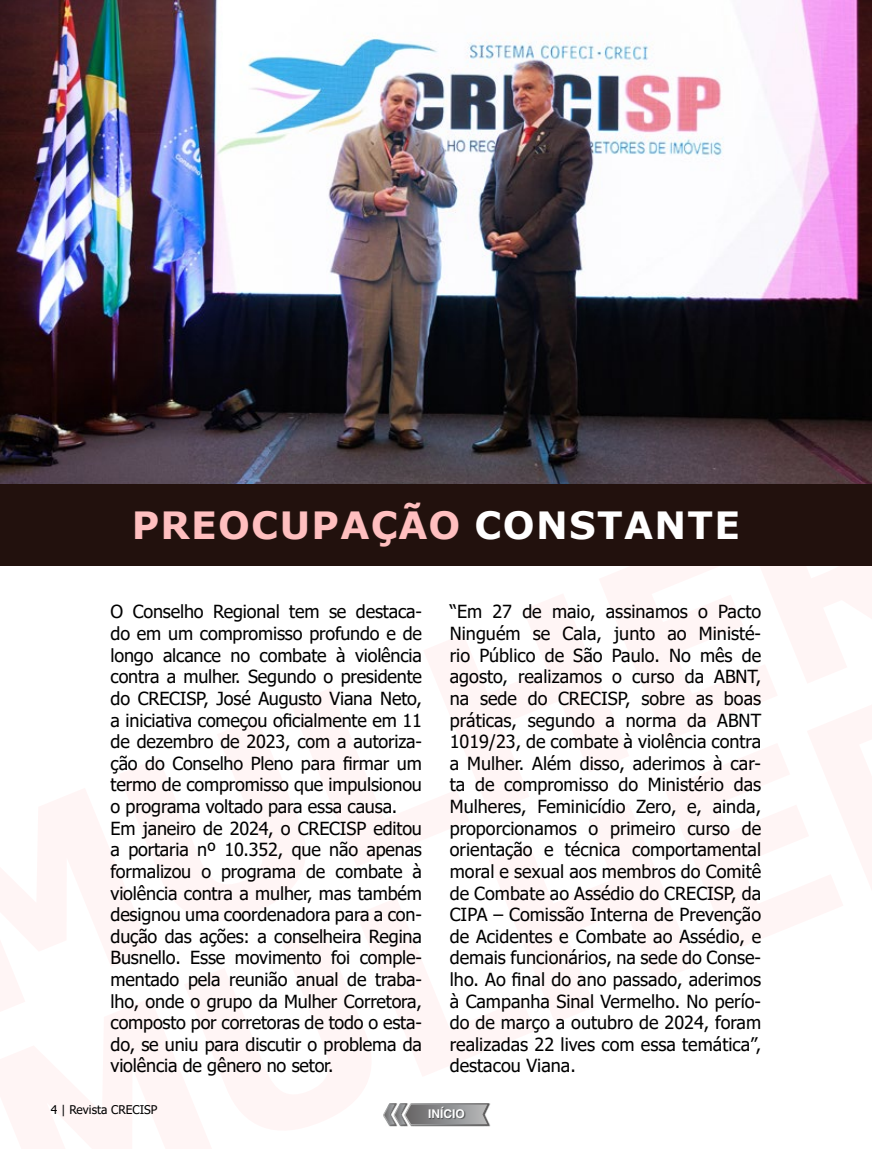
<style>
.page{position:relative;width:872px;height:1149px;background:#fff}
.page>*{position:absolute;margin:0;border:0;box-sizing:border-box;transform-origin:0 0}
.t1{font:700 37.5px "Verdana";letter-spacing:.035em;color:#ffbfbf}
.t2{font:18px/21.6px "Tahoma";letter-spacing:-.01em;color:#000}
.t3{font:12px "Tahoma";color:#000}
.t4{font:700 12px "Helvetica";color:#fff}
.s1{color:#fff}
</style>
<div class="page">
<img style="left:0;top:0;width:872px;height:484px">
<div style="left:383px;top:1103px;width:107px;height:23px;background:#000;opacity:.75"></div>
<svg style="left:383px;top:1103px;width:107px;height:22px;background:#9a9a9b"></svg>
<div style="left:429px;top:1106px;width:37px;height:13px;background:#000;opacity:.5"></div>
<div style="left:0;top:484px;width:872px;height:81px;background:#22110d"></div>
<h1 class="t1" style="left:132px;top:498px;width:610px">PREOCUPAÇÃO <span class="s1">CONSTANTE</span></h1>
<p class="t2" style="left:111px;top:602px;width:313px">O Conselho Regional tem se destaca&shy;do em um compromisso profundo e de longo alcance no combate à violência contra a mulher. Segundo o presidente do CRECISP, José Augusto Viana Neto, a iniciativa começou oficialmente em 11 de dezembro de 2023, com a autoriza&shy;ção do Conselho Pleno para firmar um termo de compromisso que impulsionou o programa voltado para essa causa.<br>Em janeiro de 2024, o CRECISP editou a portaria nº 10.352, que não apenas formalizou o programa de combate à violência contra a mulher, mas também designou uma coordenadora para a con&shy;dução das ações: a conselheira Regina Busnello. Esse movimento foi comple&shy;mentado pela reunião anual de traba&shy;lho, onde o grupo da Mulher Corretora, composto por corretoras de todo o esta&shy;do, se uniu para discutir o problema da violência de gênero no setor.</p>
<p class="t2" style="left:450px;top:602px;width:313px;text-align:justify">“Em 27 de maio, assinamos o Pacto Ninguém se Cala, junto ao Ministé&shy;rio Público de São Paulo. No mês de agosto, realizamos o curso da ABNT, na sede do CRECISP, sobre as boas práticas, segundo a norma da ABNT 1019/23, de combate à violência contra a Mulher. Além disso, aderimos à car&shy;ta de compromisso do Ministério das Mulheres, Feminicídio Zero, e, ainda, proporcionamos o primeiro curso de orientação e técnica comportamental moral e sexual aos membros do Comitê de Combate ao Assédio do CRECISP, da CIPA – Comissão Interna de Prevenção de Acidentes e Combate ao Assédio, e demais funcionários, na sede do Conse&shy;lho. Ao final do ano passado, aderimos à Campanha Sinal Vermelho. No perío&shy;do de março a outubro de 2024, foram realizadas 22 lives com essa temática”, destacou Viana.</p>
<p class="t3" style="left:51px;top:1101px;width:108px">4 | Revista CRECISP</p>
<p class="t4" style="left:428px;top:1105px;width:38px">INÍCIO</p>
</div>
